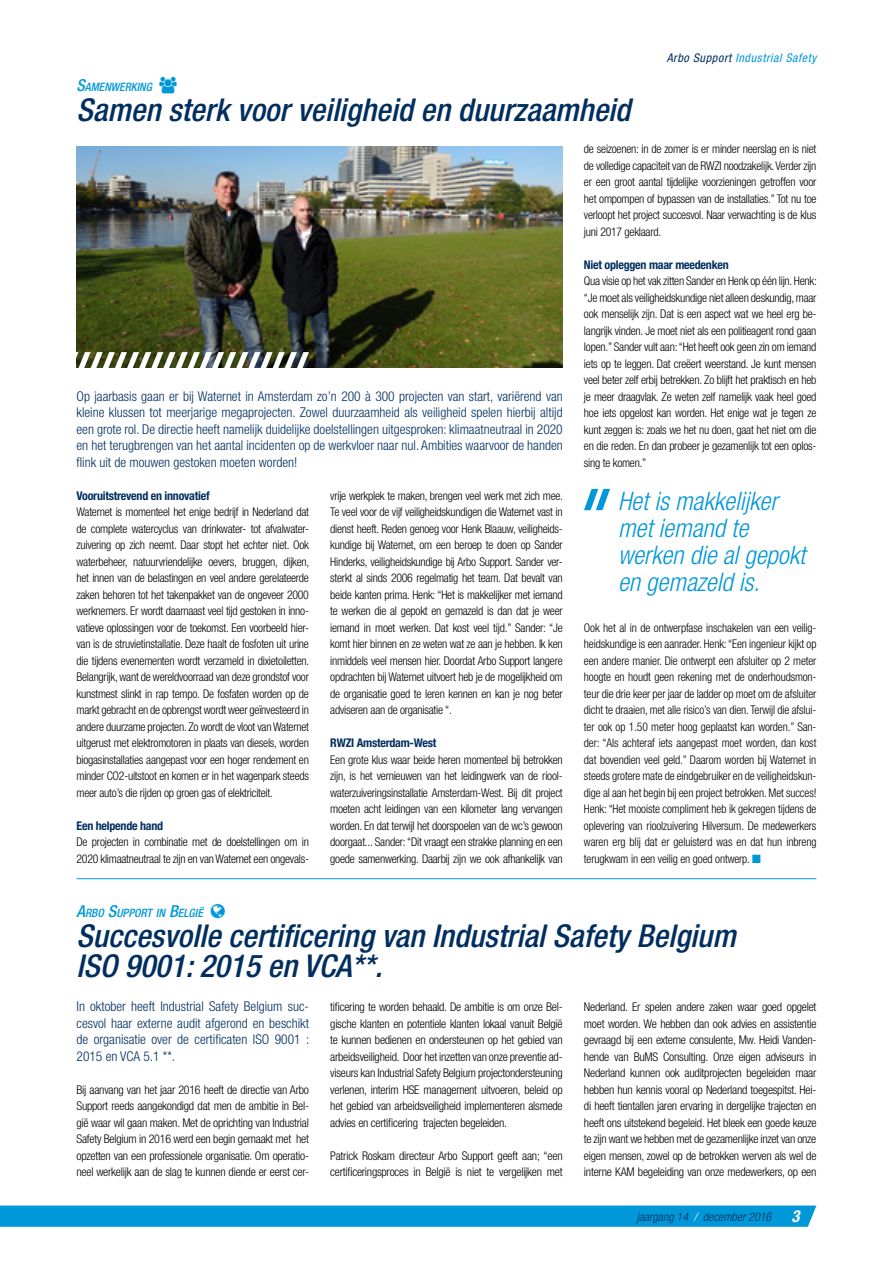
<style>
.page{position:relative;width:893px;height:1263px;background:#fff}
.page>*{position:absolute;margin:0;border:0;box-sizing:border-box;transform-origin:0 0}
.kop{font:italic 500 condensed 31.5px/30px "Helvetica Neue LT Std";color:#002e5f}
.quote{font:italic 300 condensed 25.5px/27px "Helvetica Neue LT Std";color:#0098d8}
.inleiding{font:300 condensed 13.5px/16.5px "Helvetica Neue LT Std";color:#002e5f;text-align:justify}
.platte_tekst{font:300 condensed 12px/16.5px "Helvetica Neue LT Std";letter-spacing:-.02em;color:#000;text-align:justify}
.platte_tekst-2{font:300 condensed 12px/16.5px "Helvetica Neue LT Std";letter-spacing:-.02em;color:#000;text-align:justify;scale:.96 1}
.lopende_kop{font:700 condensed 12px "Helvetica Neue LT Std";letter-spacing:-.02em;color:#002e5f}
.t1{font:italic condensed 12px "Helvetica Neue LT Std";letter-spacing:.05em;color:#0098d8}
.t2{font:italic 300 condensed 12px "Helvetica Neue LT Std";color:#002e5f}
.pre-kop{font:italic 500 condensed 11.55px "Helvetica Neue LT Std";color:#0098d8}
.s1{font-size:16.5px}
.s2{color:#002e5f}
.s3{color:#0098d8}
.s4{color:#fff}
.s5{font-weight:700;font-size:16.5px;color:#fff}
</style>
<div class="page">
<svg style="left:0;top:1205px;width:816px;height:22px"></svg>
<hr style="left:77px;top:878px;width:739px;height:1px;background:#0098d8">
<img style="left:77px;top:146px;width:486px;height:222px">
<svg style="left:584px;top:489px;width:26px;height:21px"></svg>
<img style="left:76px;top:352px;width:233px;height:16px">
<p class="pre-kop" style="left:77px;top:80px;width:77px"><span class="s1">S</span>AMENWERKING</p>
<p class="kop" style="left:77px;top:95px;width:555px">Samen sterk voor veiligheid en duurzaamheid</p>
<p class="t1" style="left:667px;top:50px;width:151px"><span class="s2">Arbo Support</span> Industrial Safety</p>
<p class="inleiding" style="left:77px;top:387px;width:488px">Op jaarbasis gaan er bij Waternet in Amsterdam zo’n 200 à 300 projecten van start, variërend van kleine klussen tot meerjarige megaprojecten. Zowel duurzaamheid als veiligheid spelen hierbij altijd een grote rol. De directie heeft namelijk duidelijke doelstellingen uitgesproken: klimaatneutraal in 2020 en het terugbrengen van het aantal incidenten op de werkvloer naar nul. Ambities waarvoor de handen flink uit de mouwen gestoken moeten worden!</p>
<p class="lopende_kop" style="left:77px;top:488px;width:135px">Vooruitstrevend en innovatief</p>
<p class="platte_tekst" style="left:77px;top:503px;width:234px">Waternet is momenteel het enige bedrijf in Nederland dat de complete watercyclus van drinkwater- tot afvalwater&shy;zuivering op zich neemt. Daar stopt het echter niet. Ook waterbeheer, natuurvriendelijke oevers, bruggen, dijken, het innen van de belastingen en veel andere gerelateerde zaken behoren tot het takenpakket van de ongeveer 2000 werknemers. Er wordt daarnaast veel tijd gestoken in inno&shy;vatieve oplossingen voor de toekomst. Een voorbeeld hier&shy;van is de struvietinstallatie. Deze haalt de fosfoten uit urine die tijdens evenementen wordt verzameld in dixietoiletten.<br>Belangrijk, want de wereldvoorraad van deze grondstof voor kunstmest slinkt in rap tempo. De fosfaten worden op de markt gebracht en de opbrengst wordt weer geïnvesteerd in andere duurzame projecten. Zo wordt de vloot van Waternet uitgerust met elektromotoren in plaats van diesels, worden biogasinstallaties aangepast voor een hoger rendement en minder CO2-uitstoot en komen er in het wagenpark steeds meer auto’s die rijden op groen gas of elektriciteit.</p>
<p class="lopende_kop" style="left:77px;top:818px;width:88px">Een helpende hand</p>
<p class="platte_tekst" style="left:77px;top:833px;width:234px">De projecten in combinatie met de doelstellingen om in<br>2020 klimaatneutraal te zijn en van Waternet een ongevals-</p>
<p class="platte_tekst" style="left:330px;top:487px;width:234px">vrije werkplek te maken, brengen veel werk met zich mee.<br>Te veel voor de vijf veiligheidskundigen die Waternet vast in dienst heeft. Reden genoeg voor Henk Blaauw, veiligheids&shy;kundige bij Waternet, om een beroep te doen op Sander Hinderks, veiligheidskundige bij Arbo Support. Sander ver&shy;sterkt al sinds 2006 regelmatig het team. Dat bevalt van beide kanten prima. Henk: “Het is makkelijker met iemand te werken die al gepokt en gemazeld is dan dat je weer iemand in moet werken. Dat kost veel tijd.” Sander: “Je komt hier binnen en ze weten wat ze aan je hebben. Ik ken inmiddels veel mensen hier. Doordat Arbo Support langere opdrachten bij Waternet uitvoert heb je de mogelijkheid om de organisatie goed te leren kennen en kan je nog beter adviseren aan de organisatie “.</p>
<p class="lopende_kop" style="left:330px;top:735px;width:108px">RWZI Amsterdam-West</p>
<p class="platte_tekst" style="left:330px;top:751px;width:234px">Een grote klus waar beide heren momenteel bij betrokken zijn, is het vernieuwen van het leidingwerk van de riool&shy;waterzuiveringsinstallatie Amsterdam-West. Bij dit project moeten acht leidingen van een kilometer lang vervangen worden. En dat terwijl het doorspoelen van de wc’s gewoon doorgaat... Sander: “Dit vraagt een strakke planning en een goede samenwerking. Daarbij zijn we ook afhankelijk van</p>
<p class="platte_tekst" style="left:584px;top:140px;width:234px">de seizoenen: in de zomer is er minder neerslag en is niet de volledige capaciteit van de RWZI noodzakelijk. Verder zijn er een groot aantal tijdelijke voorzieningen getroffen voor het ompompen of bypassen van de installaties.” Tot nu toe verloopt het project succesvol. Naar verwachting is de klus juni 2017 geklaard.</p>
<p class="lopende_kop" style="left:584px;top:257px;width:146px">Niet opleggen maar meedenken</p>
<p class="platte_tekst" style="left:584px;top:272px;width:234px">Qua visie op het vak zitten Sander en Henk op één lijn. Henk: “Je moet als veiligheidskundige niet alleen deskundig, maar ook menselijk zijn. Dat is een aspect wat we heel erg be&shy;langrijk vinden. Je moet niet als een politieagent rond gaan lopen.” Sander vult aan: “Het heeft ook geen zin om iemand iets op te leggen. Dat creëert weerstand. Je kunt mensen veel beter zelf erbij betrekken. Zo blijft het praktisch en heb je meer draagvlak. Ze weten zelf namelijk vaak heel goed hoe iets opgelost kan worden. Het enige wat je tegen ze kunt zeggen is: zoals we het nu doen, gaat het niet om die en die reden. En dan probeer je gezamenlijk tot een oplos&shy;sing te komen.”</p>
<p class="quote" style="left:618px;top:488px;width:189px">Het is makkelijker met iemand te werken die al gepokt en gemazeld is.</p>
<p class="platte_tekst-2" style="left:584px;top:619px;width:244px">Ook het al in de ontwerpfase inschakelen van een veilig&shy;heidskundige is een aanrader. Henk: “Een ingenieur kijkt op een andere manier. Die ontwerpt een afsluiter op 2 meter hoogte en houdt geen rekening met de onderhoudsmon&shy;teur die drie keer per jaar de ladder op moet om de afsluiter dicht te draaien, met alle risico’s van dien. Terwijl die afslui&shy;ter ook op 1.50 meter hoog geplaatst kan worden.” San&shy;der: “Als achteraf iets aangepast moet worden, dan kost dat bovendien veel geld.” Daarom worden bij Waternet in steeds grotere mate de eindgebruiker en de veiligheidskun&shy;dige al aan het begin bij een project betrokken. Met succes!<br>Henk: “Het mooiste compliment heb ik gekregen tijdens de oplevering van rioolzuivering Hilversum. De medewerkers waren erg blij dat er geluisterd was en dat hun inbreng terugkwam in een veilig en goed ontwerp. <span class="s3">■</span></p>
<p class="pre-kop" style="left:77px;top:906px;width:128px"><span class="s1">A</span>RBO <span class="s1">S</span>UPPORT IN <span class="s1">B</span>ELGIË</p>
<p class="kop" style="left:77px;top:921px;width:661px">Succesvolle certificering van Industrial Safety Belgium<br>ISO 9001: 2015 en VCA**.</p>
<p class="inleiding" style="left:77px;top:998px;width:234px">In oktober heeft Industrial Safety Belgium suc&shy;cesvol haar externe audit afgerond en beschikt de organisatie over de certificaten ISO 9001 :<br>2015 en VCA 5.1 **.</p>
<p class="platte_tekst" style="left:77px;top:1081px;width:234px">Bij aanvang van het jaar 2016 heeft de directie van Arbo Support reeds aangekondigd dat men de ambitie in Bel&shy;gië waar wil gaan maken. Met de oprichting van Industrial Safety Belgium in 2016 werd een begin gemaakt met het opzetten van een professionele organisatie. Om operatio&shy;neel werkelijk aan de slag te kunnen diende er eerst cer-</p>
<p class="platte_tekst" style="left:330px;top:998px;width:234px">tificering te worden behaald. De ambitie is om onze Bel&shy;gische klanten en potentiele klanten lokaal vanuit België te kunnen bedienen en ondersteunen op het gebied van arbeidsveiligheid. Door het inzetten van onze preventie ad&shy;viseurs kan Industrial Safety Belgium projectondersteuning verlenen, interim HSE management uitvoeren, beleid op het gebied van arbeidsveiligheid implementeren alsmede advies en certificering trajecten begeleiden.</p>
<p class="platte_tekst" style="left:330px;top:1147px;width:234px">Patrick Roskam directeur Arbo Support geeft aan; “een certificeringsproces in België is niet te vergelijken met</p>
<p class="platte_tekst" style="left:584px;top:998px;width:234px">Nederland. Er spelen andere zaken waar goed opgelet moet worden. We hebben dan ook advies en assistentie gevraagd bij een externe consulente, Mw. Heidi Vanden&shy;hende van BuMS Consulting. Onze eigen adviseurs in Nederland kunnen ook auditprojecten begeleiden maar hebben hun kennis vooral op Nederland toegespitst. Hei&shy;di heeft tientallen jaren ervaring in dergelijke trajecten en heeft ons uitstekend begeleid. Het bleek een goede keuze te zijn want we hebben met de gezamenlijke inzet van onze eigen mensen, zowel op de betrokken werven als wel de interne KAM begeleiding van onze medewerkers, op een</p>
<p class="t2" style="left:637px;top:1209px;width:164px">jaargang 14 <span class="s4">/</span> december 2016 <span class="s5">3</span></p>
</div>
